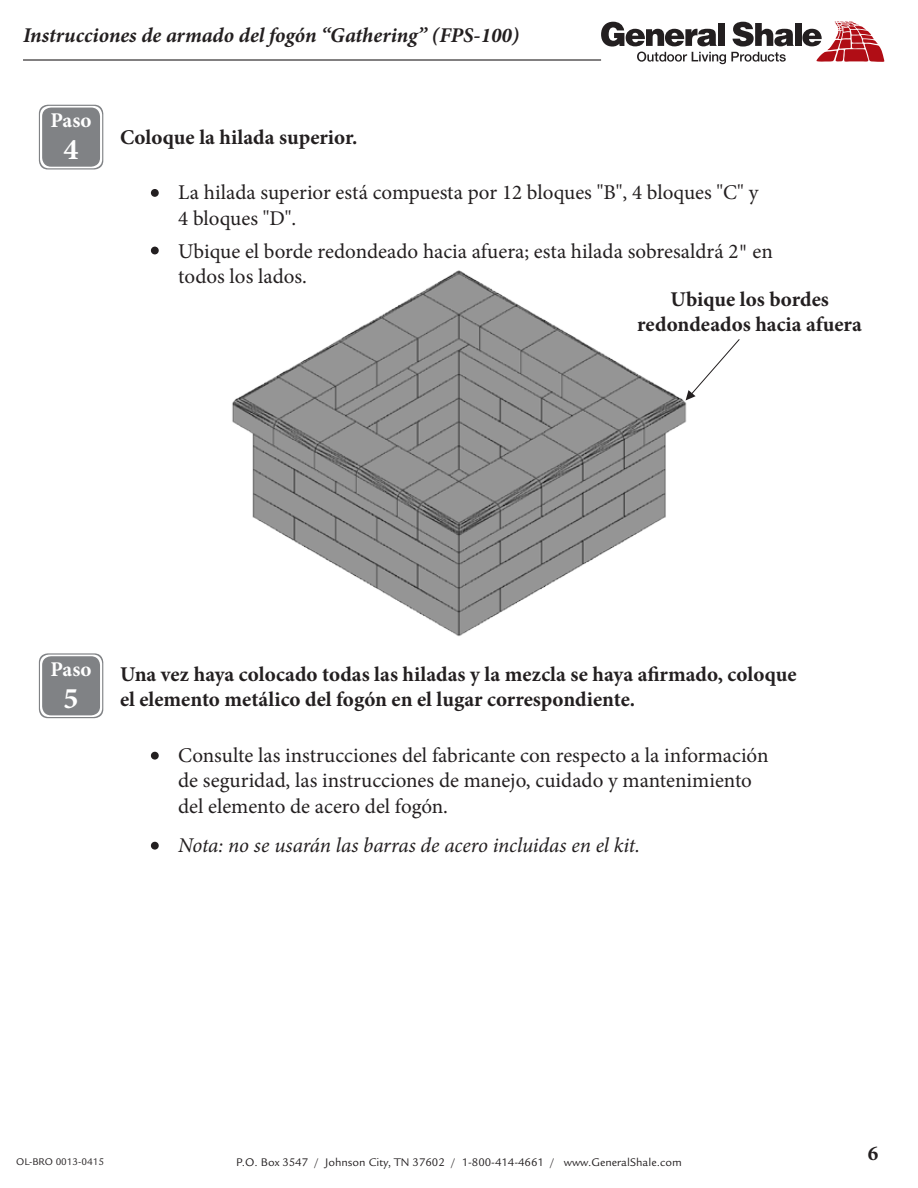
<style>
.page{position:relative;width:918px;height:1188px;background:#fff}
.page>*{position:absolute;margin:0;border:0;box-sizing:border-box;transform-origin:0 0}
.t1{font:700 30px "Minion Pro";color:#fff}
.t2{font:21px/25.2px "Minion Pro";color:#231f20}
.t3{font:700 21px/25.2px "Minion Pro";color:#231f20;text-align:center}
.t4{font:italic 700 21px "Minion Pro";color:#231f20}
.t5{font:italic 21px "Minion Pro";letter-spacing:-.005em;color:#231f20}
.t6{font:700 21px "Minion Pro";color:#fff}
.t7{font:12px "Legacy Sans";color:#231f20}
.t8{font:10.5px "Legacy Sans";color:#231f20}
.s1{font-family:"Legacy Sans"}
</style>
<div class="page">
<hr style="left:23px;top:59px;width:578px;height:2px;background:#231f20">
<svg style="left:601px;top:22px;width:193px;height:42px"></svg>
<div style="left:795px;top:23px;width:6px;height:23px;background:#231f20"></div>
<svg style="left:802px;top:22px;width:82px;height:40px"></svg>
<svg style="left:39px;top:105px;width:64px;height:64px"></svg>
<svg style="left:40px;top:106px;width:62px;height:62px"></svg>
<div style="left:42px;top:108px;width:58px;height:59px;background:#808285;border-radius:9px"></div>
<div style="left:151px;top:189px;width:8px;height:8px;border:2px solid #231f20;border-radius:50%"></div>
<svg style="left:691px;top:339px;width:49px;height:59px"></svg>
<div style="left:152px;top:247px;width:6px;height:7px;background:#231f20;border-radius:50%"></div>
<div style="left:151px;top:247px;width:8px;height:7px;border:2px solid #231f20;border-radius:50%"></div>
<img style="left:232px;top:270px;width:459px;height:366px">
<svg style="left:39px;top:653px;width:64px;height:65px"></svg>
<svg style="left:40px;top:655px;width:62px;height:62px"></svg>
<div style="left:42px;top:656px;width:58px;height:59px;background:#808285;border-radius:9px"></div>
<div style="left:152px;top:752px;width:6px;height:7px;background:#231f20;border-radius:50%"></div>
<div style="left:151px;top:752px;width:8px;height:8px;border:2px solid #231f20;border-radius:50%"></div>
<div style="left:151px;top:842px;width:8px;height:8px;border:2px solid #231f20;border-radius:50%"></div>
<p class="t4" style="left:23px;top:21px;width:498px">Instrucciones de armado del fogón “Gathering” (FPS-100)</p>
<p class="t6" style="left:51px;top:106px;width:43px">Paso</p>
<p class="t1" style="left:64px;top:128px;width:16px">4</p>
<p class="t3" style="left:120px;top:125px;width:239px">Coloque la hilada superior.</p>
<p class="t2" style="left:178px;top:180px;width:582px">La hilada superior está compuesta por 12 bloques "B", 4 bloques "C" y<br>4 bloques "D".</p>
<p class="t2" style="left:178px;top:239px;width:596px">Ubique el borde redondeado hacia afuera; esta hilada sobresaldrá 2<span class="s1">"</span> en todos los lados.</p>
<p class="t3" style="left:637px;top:287px;width:226px">Ubique los bordes redondeados hacia afuera</p>
<p class="t6" style="left:51px;top:654px;width:43px">Paso</p>
<p class="t1" style="left:64px;top:677px;width:16px">5</p>
<p class="t3" style="left:120px;top:662px;width:678px;text-align:left">Una vez haya colocado todas las hiladas y la mezcla se haya afirmado, coloque el elemento metálico del fogón en el lugar correspondiente.</p>
<p class="t2" style="left:178px;top:743px;width:592px">Consulte las instrucciones del fabricante con respecto a la información de seguridad, las instrucciones de manejo, cuidado y mantenimiento del elemento de acero del fogón.</p>
<p class="t5" style="left:178px;top:831px;width:463px">Nota: no se usarán las barras de acero incluidas en el kit.</p>
<p class="t8" style="left:16px;top:1156px;width:89px">OL-BRO 0013-0415</p>
<p class="t7" style="left:236px;top:1156px;width:447px">P.O. Box 3547 / Johnson City, TN 37602 / 1-800-414-4661 / www.GeneralShale.com</p>
<p class="t3" style="left:868px;top:1140px;width:12px">6</p>
</div>
